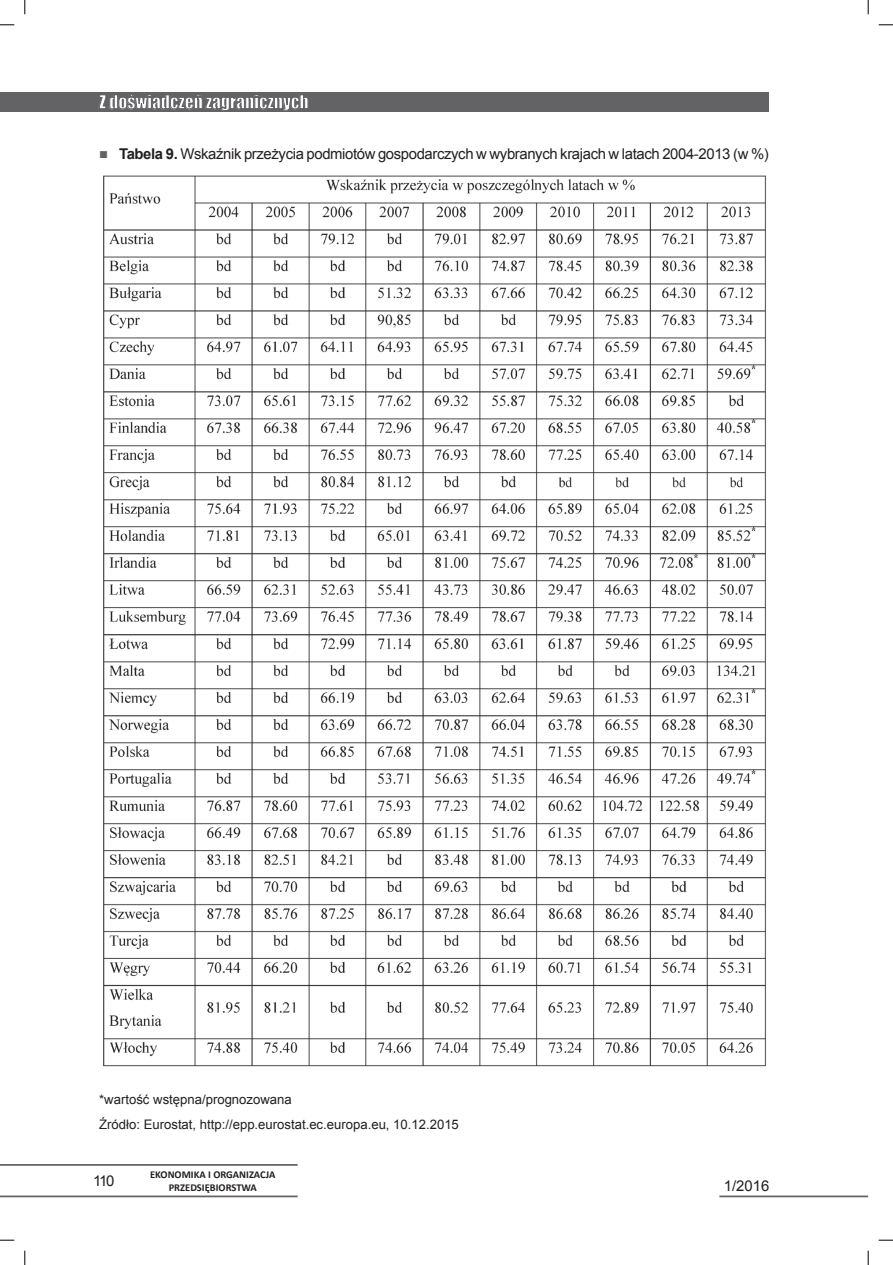
<style>
.page{position:relative;width:893px;height:1265px;background:#fff}
.page>*{position:absolute;margin:0;border:0;box-sizing:border-box;transform-origin:0 0}
.t1{font:17.5px "Impact";color:#fff}
.t2{font:14.88px "Arial";letter-spacing:-.025em;color:#231f20}
.źródło{font:13.12px "Arial";color:#231f20}
.t3{font:700 10.5px/12.6px "Calibri";color:#231f20;text-align:center}
.s1{color:#636366}
.s2{font-weight:700}
</style>
<div class="page">
<hr style="left:0;top:1196px;width:298px;height:1px;background:#636366">
<hr style="left:719px;top:1196px;width:149px;height:1px;background:#636366">
<hr style="left:0;top:1164px;width:298px;height:2px;background:#636366">
<div style="left:0;top:92px;width:769px;height:20px;background:#636366"></div>
<img style="left:103px;top:175px;width:663px;height:892px">
<svg style="left:0;top:24px;width:14px;height:2px"></svg>
<svg style="left:879px;top:24px;width:14px;height:2px"></svg>
<svg style="left:0;top:1239px;width:14px;height:2px"></svg>
<svg style="left:879px;top:1239px;width:14px;height:2px"></svg>
<svg style="left:24px;top:0;width:2px;height:14px"></svg>
<svg style="left:24px;top:1251px;width:2px;height:14px"></svg>
<svg style="left:867px;top:0;width:2px;height:14px"></svg>
<svg style="left:867px;top:1251px;width:2px;height:14px"></svg>
<p class="t1" style="left:99px;top:88px;width:211px">Z doświadczeń zagranicznych</p>
<p class="t2" style="left:99px;top:144px;width:671px"><span class="s1">■</span> <span class="s2">Tabela 9.</span> Wskaźnik przeżycia podmiotów gospodarczych w wybranych krajach w latach 2004-2013 (w %)</p>
<p class="źródło" style="left:99px;top:1091px;width:194px">*wartość wstępna/prognozowana</p>
<p class="źródło" style="left:99px;top:1115px;width:361px">Źródło: Eurostat, http://epp.eurostat.ec.europa.eu, 10.12.2015</p>
<p class="t3" style="left:150px;top:1168px;width:127px">EKONOMIKA I ORGANIZACJA<br>PRZEDSIĘBIORSTWA</p>
<p class="t2" style="left:93px;top:1171px;width:23px">110</p>
<p class="t2" style="left:724px;top:1176px;width:47px">1/2016</p>
</div>
